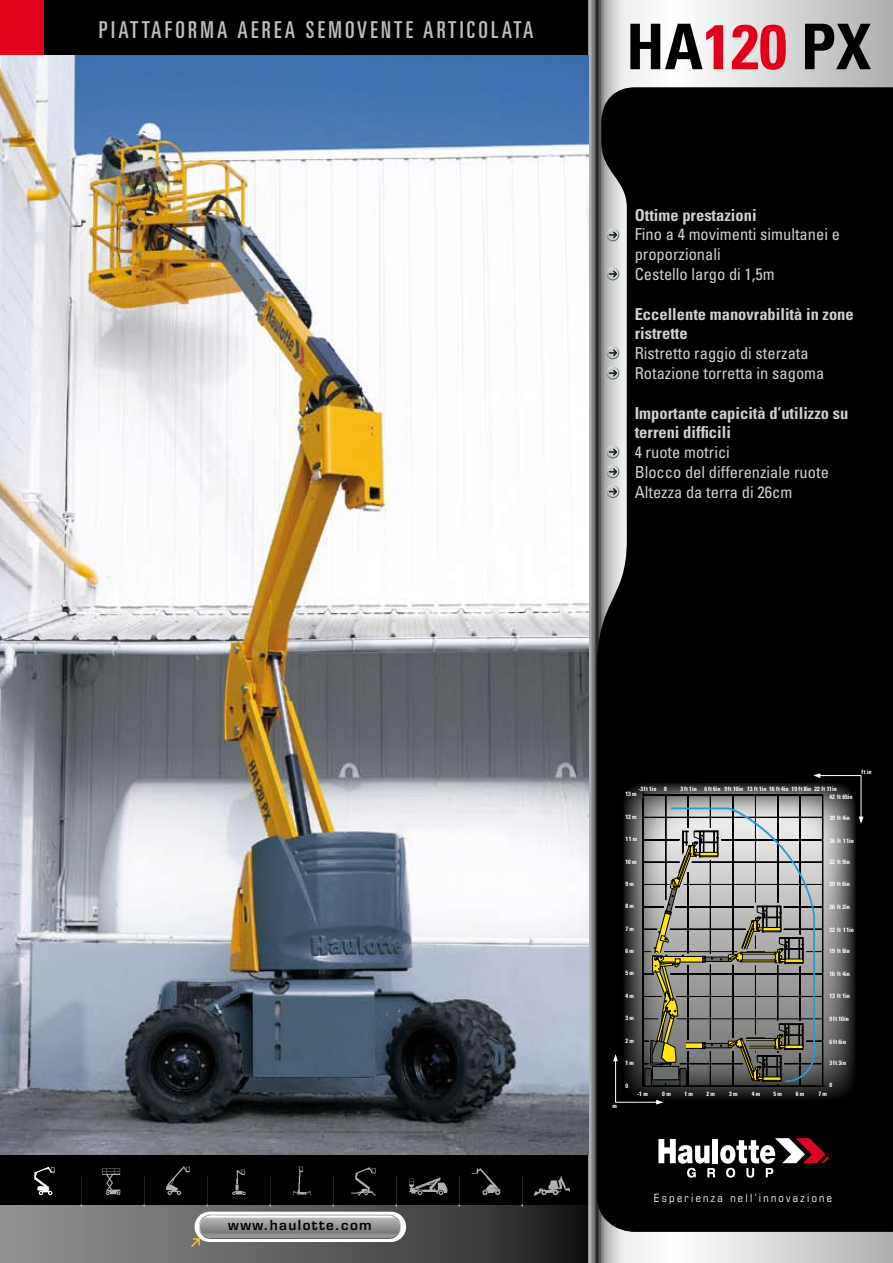
<style>
.page{position:relative;width:893px;height:1263px;background:#000}
.page>*{position:absolute;margin:0;border:0;box-sizing:border-box;transform-origin:0 0}
.t1{font:700 condensed 63px "Univers";color:#000}
.t2{font:ultra-condensed 23.25px "Univers";letter-spacing:.14em;color:#babebe}
.t3{font:condensed 16.5px/19.8px "Univers";color:#cfd0d2}
.t4{font:700 condensed 16.5px/19.8px "Univers";color:#cfd0d2}
.t5{font:600 13.5px "Eurostile";letter-spacing:.1em;color:#000}
.t6{font:condensed 11.4px "Eurostile";letter-spacing:.2em;color:#fff}
.t7{font:700 condensed 6.15px "Univers";color:#fff}
.s1{color:#e2001a}
</style>
<div class="page">
<svg style="left:0;top:1205px;width:586px;height:58px;background:#5b5b5d"></svg>
<div style="left:195px;top:1212px;width:211px;height:30px;background:#fff;border-radius:15px"></div>
<div style="left:199px;top:1214px;width:202px;height:25px;background:#dadbdb;border-radius:12px"></div>
<svg style="left:191px;top:1215px;width:209px;height:32px;background:#9c9d9e"></svg>
<div style="left:0;top:0;width:43px;height:56px;background:#e2001a"></div>
<svg style="left:588px;top:0;width:305px;height:1263px"></svg>
<svg style="left:614px;top:774px;width:249px;height:330px"></svg>
<img style="left:0;top:56px;width:588px;height:1098px">
<svg style="left:533px;top:1175px;width:37px;height:21px"></svg>
<svg style="left:395px;top:1176px;width:2px;height:30px"></svg>
<svg style="left:521px;top:1176px;width:2px;height:30px"></svg>
<svg style="left:458px;top:1176px;width:2px;height:30px"></svg>
<svg style="left:332px;top:1176px;width:2px;height:30px"></svg>
<svg style="left:269px;top:1176px;width:2px;height:30px"></svg>
<svg style="left:206px;top:1176px;width:2px;height:30px"></svg>
<svg style="left:143px;top:1176px;width:2px;height:30px"></svg>
<svg style="left:80px;top:1176px;width:2px;height:30px"></svg>
<svg style="left:409px;top:1177px;width:38px;height:18px"></svg>
<svg style="left:351px;top:1167px;width:25px;height:28px"></svg>
<svg style="left:166px;top:1166px;width:24px;height:29px"></svg>
<svg style="left:102px;top:1168px;width:19px;height:27px"></svg>
<svg style="left:34px;top:1167px;width:20px;height:28px"></svg>
<svg style="left:472px;top:1168px;width:28px;height:27px"></svg>
<svg style="left:292px;top:1167px;width:20px;height:28px"></svg>
<svg style="left:232px;top:1169px;width:14px;height:26px"></svg>
<svg style="left:606px;top:228px;width:13px;height:13px"></svg>
<svg style="left:606px;top:267px;width:13px;height:13px"></svg>
<svg style="left:606px;top:346px;width:13px;height:13px"></svg>
<svg style="left:606px;top:445px;width:13px;height:13px"></svg>
<svg style="left:606px;top:367px;width:13px;height:13px"></svg>
<svg style="left:606px;top:465px;width:13px;height:13px"></svg>
<svg style="left:606px;top:485px;width:13px;height:13px"></svg>
<h2 class="t2" style="left:99px;top:16px;width:436px">PIATTAFORMA AEREA SEMOVENTE ARTICOLATA</h2>
<h1 class="t1" style="left:626px;top:8px;width:246px">HA<span class="s1">120</span> PX</h1>
<h3 class="t4" style="left:635px;top:205px;width:123px">Ottime prestazioni</h3>
<h3 class="t3" style="left:635px;top:224px;width:207px">Fino a 4 movimenti simultanei e proporzionali<br>Cestello largo di 1,5m</h3>
<h3 class="t4" style="left:635px;top:304px;width:221px">Eccellente manovrabilità in zone ristrette</h3>
<h3 class="t3" style="left:635px;top:343px;width:191px">Ristretto raggio di sterzata<br>Rotazione torretta in sagoma</h3>
<h3 class="t4" style="left:635px;top:403px;width:215px">Importante capicità d’utilizzo su terreni difficili</h3>
<h3 class="t3" style="left:635px;top:442px;width:196px">4 ruote motrici<br>Blocco del differenziale ruote<br>Altezza da terra di 26cm</h3>
<p class="t7" style="left:638px;top:785px;width:30px">-3ft 1in 0</p>
<p class="t7" style="left:681px;top:785px;width:158px">3ft 1in 6ft 6in 9ft 10in 13 ft 1in 16 ft 4in 19 ft 8in 22 ft 11in</p>
<p class="t7" style="left:625px;top:790px;width:13px">13 m</p>
<p class="t7" style="left:829px;top:793px;width:25px">42 ft 65in</p>
<p class="t7" style="left:625px;top:813px;width:13px">12 m</p>
<p class="t7" style="left:829px;top:814px;width:22px">39 ft 4in</p>
<p class="t7" style="left:862px;top:768px;width:12px">ft in</p>
<h3 class="t5" style="left:228px;top:1217px;width:145px">www.haulotte.com</h3>
<p class="t7" style="left:612px;top:1102px;width:6px">m</p>
<p class="t7" style="left:625px;top:834px;width:13px">11 m</p>
<p class="t7" style="left:625px;top:858px;width:13px">10 m</p>
<p class="t7" style="left:625px;top:880px;width:10px">9 m</p>
<p class="t7" style="left:625px;top:902px;width:10px">8 m</p>
<p class="t7" style="left:625px;top:925px;width:10px">7 m</p>
<p class="t7" style="left:625px;top:947px;width:10px">6 m</p>
<p class="t7" style="left:625px;top:969px;width:10px">5 m</p>
<p class="t7" style="left:625px;top:992px;width:10px">4 m</p>
<p class="t7" style="left:625px;top:1014px;width:10px">3 m</p>
<p class="t7" style="left:625px;top:1037px;width:10px">2 m</p>
<p class="t7" style="left:625px;top:1059px;width:10px">1 m</p>
<p class="t7" style="left:625px;top:1082px;width:4px">0</p>
<p class="t7" style="left:637px;top:1090px;width:12px">-1 m</p>
<p class="t7" style="left:662px;top:1090px;width:10px">0 m</p>
<p class="t7" style="left:829px;top:837px;width:26px">36 ft 11in</p>
<p class="t7" style="left:829px;top:858px;width:22px">32 ft 9in</p>
<p class="t7" style="left:829px;top:880px;width:22px">29 ft 6in</p>
<p class="t7" style="left:829px;top:903px;width:22px">26 ft 2in</p>
<p class="t7" style="left:829px;top:925px;width:26px">22 ft 11in</p>
<p class="t7" style="left:829px;top:947px;width:22px">19 ft 8in</p>
<p class="t7" style="left:829px;top:970px;width:22px">16 ft 4in</p>
<p class="t7" style="left:829px;top:992px;width:22px">13 ft 1in</p>
<p class="t7" style="left:829px;top:1015px;width:21px">9 ft 10in</p>
<p class="t7" style="left:829px;top:1038px;width:18px">6 ft 6in</p>
<p class="t7" style="left:829px;top:1059px;width:18px">3 ft 3in</p>
<p class="t7" style="left:829px;top:1081px;width:4px">0</p>
<p class="t7" style="left:684px;top:1090px;width:10px">1 m</p>
<p class="t7" style="left:706px;top:1090px;width:10px">2m</p>
<p class="t7" style="left:729px;top:1090px;width:10px">3m</p>
<p class="t7" style="left:752px;top:1090px;width:10px">4m</p>
<p class="t7" style="left:773px;top:1090px;width:10px">5m</p>
<p class="t7" style="left:796px;top:1090px;width:10px">6m</p>
<p class="t7" style="left:818px;top:1090px;width:10px">7 m</p>
<h3 class="t6" style="left:654px;top:1191px;width:180px">Esperienza nell’innovazione</h3>
</div>
